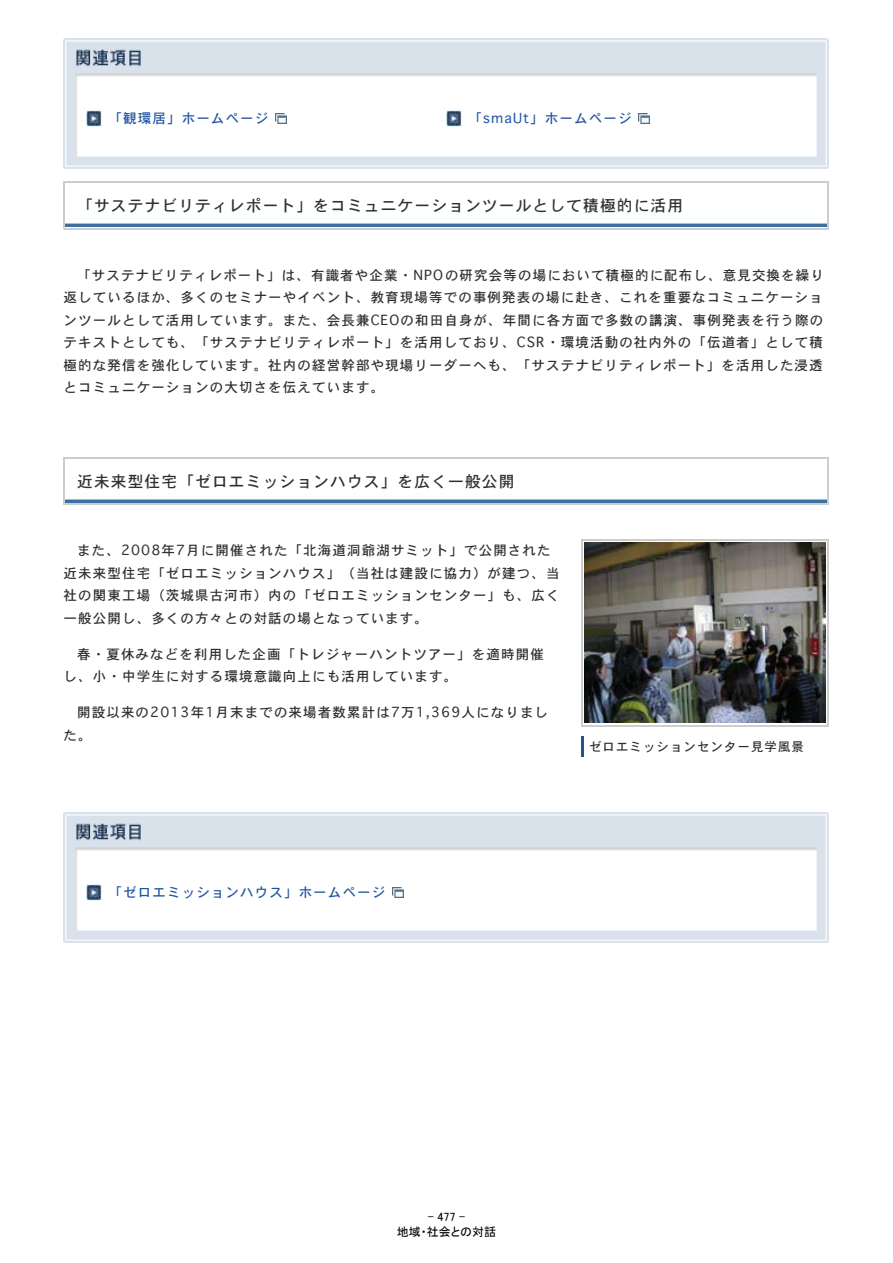
<style>
.page{position:relative;width:893px;height:1263px;background:#fff}
.page>*{position:absolute;margin:0;border:0;box-sizing:border-box;transform-origin:0 0}
.t1{font:15.75px "Osaka";letter-spacing:.07em;color:#303030}
.t2{font:13.5px/22.5px "Osaka";letter-spacing:.085em;color:#303030}
.t3{font:13.5px "Osaka";letter-spacing:.085em;color:#2255a4}
.t4{font:12.3px "Osaka";letter-spacing:.09em;color:#303030}
.t5{font:12px "MSP Gothic";color:#000}
</style>
<div class="page">
<img style="left:64px;top:76px;width:765px;height:92px">
<hr style="left:64px;top:182px;width:765px;height:1px;background:#cdcdcd">
<hr style="left:64px;top:228px;width:765px;height:1px;background:#cdcdcd">
<hr style="left:64px;top:182px;width:1px;height:47px;background:#cdcdcd">
<hr style="left:827px;top:182px;width:2px;height:47px;background:#cdcdcd">
<svg style="left:66px;top:222px;width:760px;height:5px"></svg>
<hr style="left:64px;top:457px;width:765px;height:2px;background:#cdcdcd">
<hr style="left:64px;top:504px;width:765px;height:1px;background:#cdcdcd">
<hr style="left:64px;top:457px;width:1px;height:48px;background:#cdcdcd">
<hr style="left:827px;top:457px;width:2px;height:48px;background:#cdcdcd">
<svg style="left:66px;top:498px;width:760px;height:4px"></svg>
<img style="left:64px;top:850px;width:765px;height:92px">
<img style="left:64px;top:39px;width:765px;height:37px">
<img style="left:64px;top:813px;width:765px;height:37px">
<img style="left:86px;top:111px;width:16px;height:16px">
<svg style="left:275px;top:113px;width:11px;height:10px"></svg>
<img style="left:446px;top:111px;width:16px;height:16px">
<svg style="left:638px;top:113px;width:12px;height:10px"></svg>
<hr style="left:581px;top:736px;width:2px;height:21px;background:#215489">
<hr style="left:581px;top:540px;width:248px;height:1px;background:#cdcdcd">
<hr style="left:581px;top:725px;width:248px;height:1px;background:#cdcdcd">
<hr style="left:581px;top:540px;width:1px;height:186px;background:#cdcdcd">
<hr style="left:827px;top:540px;width:2px;height:186px;background:#cdcdcd">
<img style="left:584px;top:543px;width:241px;height:180px">
<img style="left:86px;top:885px;width:16px;height:16px">
<svg style="left:392px;top:887px;width:11px;height:10px"></svg>
<p class="t3" style="left:109px;top:110px;width:161px">「観環居」ホームページ</p>
<p class="t3" style="left:469px;top:110px;width:164px">「smaUt」ホームページ</p>
<p class="t1" style="left:77px;top:195px;width:608px">「サステナビリティレポート」をコミュニケーションツールとして積極的に活用</p>
<p class="t2" style="left:64px;top:263px;width:762px;text-align:justify;text-indent:13px">「サステナビリティレポート」は、有識者や企業・NPOの研究会等の場において積極的に配布し、意見交換を繰り返しているほか、多くのセミナーやイベント、教育現場等での事例発表の場に赴き、これを重要なコミュニケーションツールとして活用しています。また、会長兼CEOの和田自身が、年間に各方面で多数の講演、事例発表を行う際のテキストとしても、「サステナビリティレポート」を活用しており、CSR・環境活動の社内外の「伝道者」として積極的な発信を強化しています。社内の経営幹部や現場リーダーへも、「サステナビリティレポート」を活用した浸透とコミュニケーションの大切さを伝えています。</p>
<p class="t1" style="left:77px;top:471px;width:439px">近未来型住宅「ゼロエミッションハウス」を広く一般公開</p>
<p class="t2" style="left:64px;top:539px;width:497px;text-indent:13px">また、2008年7月に開催された「北海道洞爺湖サミット」で公開された近未来型住宅「ゼロエミッションハウス」（当社は建設に協力）が建つ、当社の関東工場（茨城県古河市）内の「ゼロエミッションセンター」も、広く一般公開し、多くの方々との対話の場となっています。</p>
<p class="t2" style="left:64px;top:642px;width:482px;text-indent:13px">春・夏休みなどを利用した企画「トレジャーハントツアー」を適時開催し、小・中学生に対する環境意識向上にも活用しています。</p>
<p class="t2" style="left:64px;top:701px;width:486px;text-indent:13px">開設以来の2013年1月末までの来場者数累計は7万1,369人になりました。</p>
<p class="t4" style="left:589px;top:739px;width:216px">ゼロエミッションセンター見学風景</p>
<p class="t3" style="left:109px;top:884px;width:278px">「ゼロエミッションハウス」ホームページ</p>
<p class="t5" style="left:428px;top:1210px;width:39px">- 477 -</p>
<p class="t5" style="left:397px;top:1226px;width:101px">地域・社会との対話</p>
</div>
